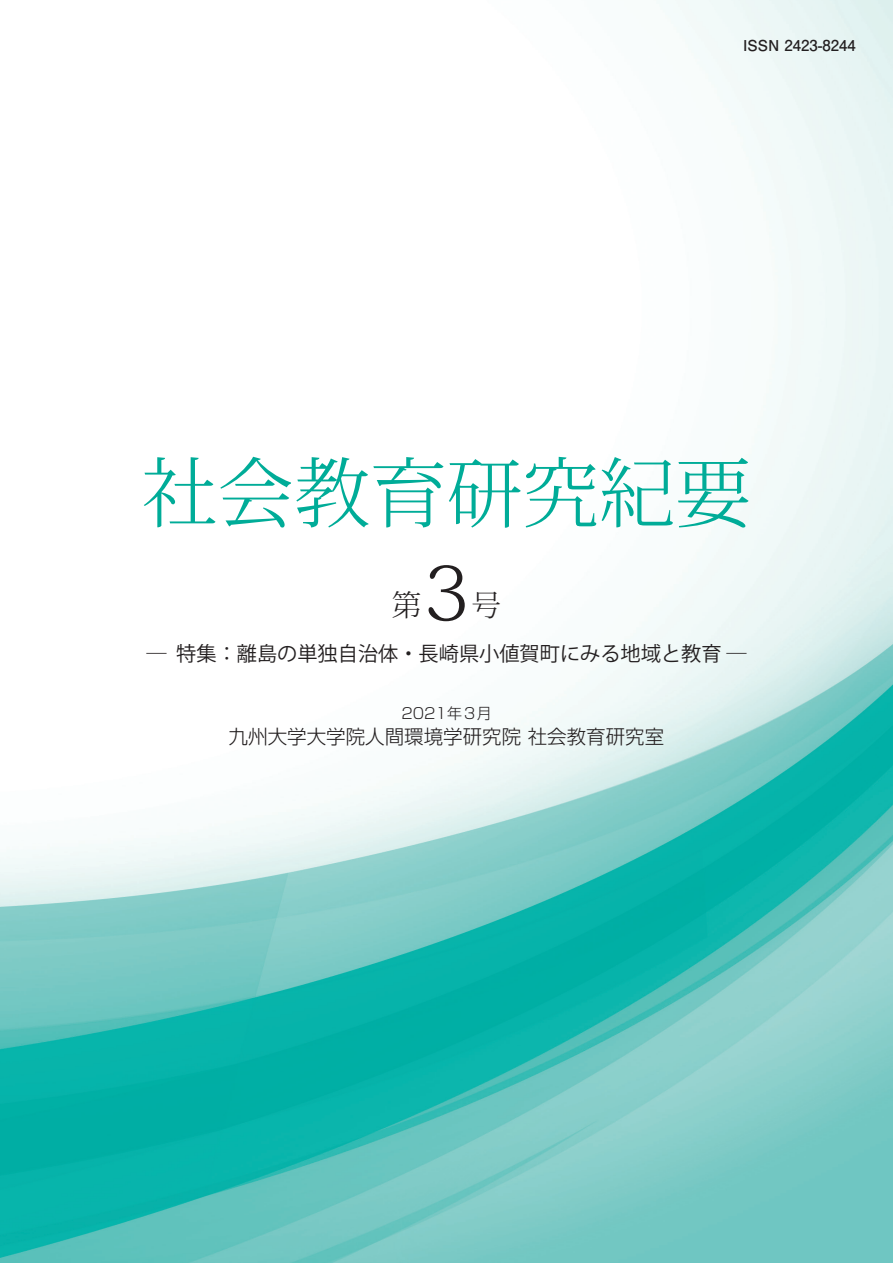
<style>
.page{position:relative;width:893px;height:1263px;background:#fff}
.page>*{position:absolute;margin:0;border:0;box-sizing:border-box;transform-origin:0 0}
.t1{font:300 76.2px "Koz Min Pr 6 N";color:#00ac98}
.t2{font:300 75px "Koz Min Pr 6 N";color:#231f20}
.t3{font:300 29.7px "Koz Min Pr 6 N";color:#231f20}
.t4{font:20.25px "Koz Go Pro";color:#231f20}
.t5{font:300 19.5px "Shin Go Pro";color:#231f20}
.t6{font:700 15px "Futo Go B101 Pro";color:#231f20}
.t7{font:300 15px "Shin Go Pro";color:#231f20}
</style>
<div class="page">
<img style="left:0;top:0;width:893px;height:1263px">
<p class="t6" style="left:743px;top:34px;width:114px">ISSN 2423-8244</p>
<h1 class="t1" style="left:142px;top:450px;width:611px">社会教育研究紀要</h1>
<h2 class="t2" style="left:424px;top:550px;width:47px">3</h2>
<p class="t4" style="left:147px;top:640px;width:601px">― 特集：離島の単独自治体・長崎県小値賀町にみる地域と教育 ―</p>
<h3 class="t3" style="left:392px;top:588px;width:31px">第</h3>
<h3 class="t3" style="left:471px;top:588px;width:31px">号</h3>
<p class="t7" style="left:401px;top:701px;width:92px">2021年３月</p>
<p class="t5" style="left:229px;top:721px;width:437px">九州大学大学院人間環境学研究院 社会教育研究室</p>
</div>
